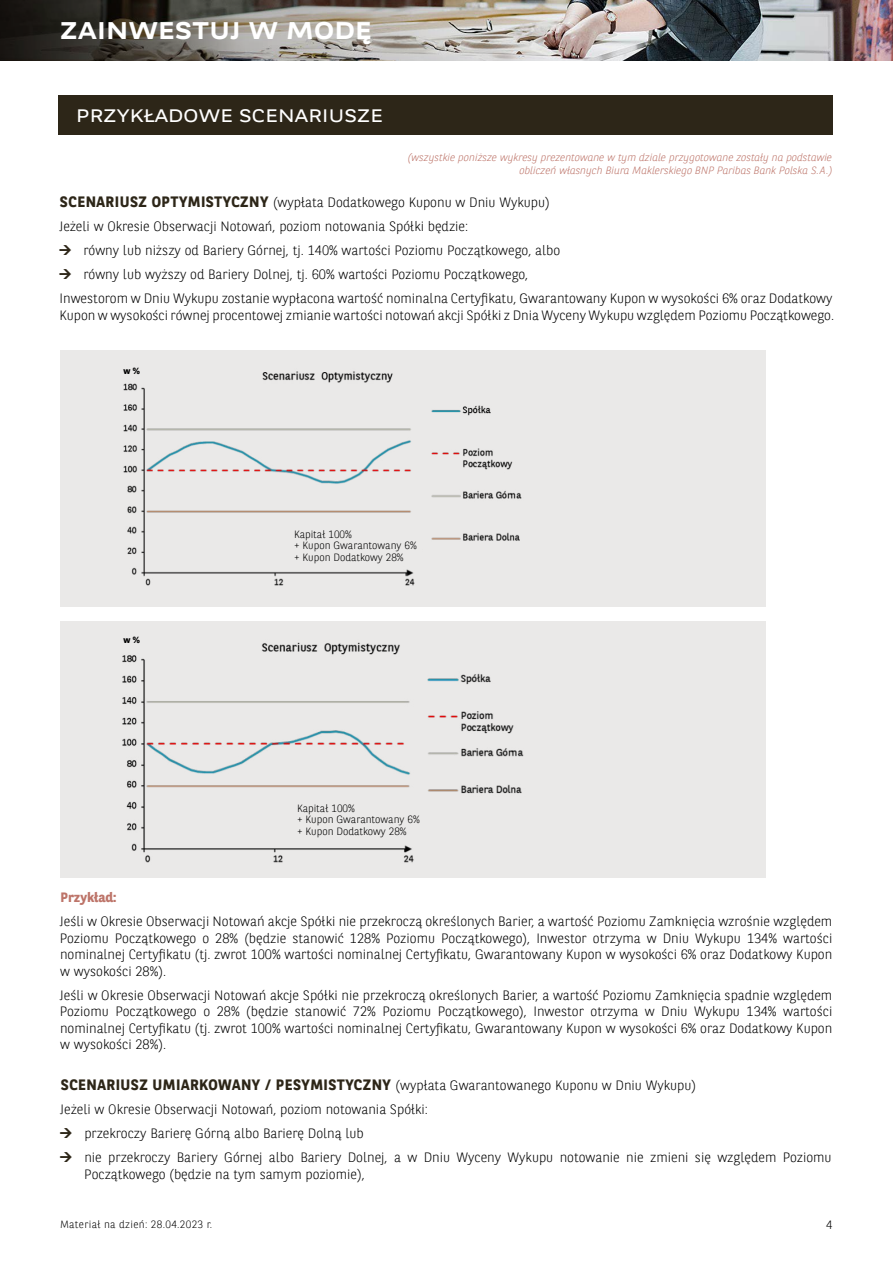
<style>
.page{position:relative;width:893px;height:1263px;background:#fff}
.page>*{position:absolute;margin:0;border:0;box-sizing:border-box;transform-origin:0 0}
.t1{font:700 24px "BNPP Expanded Sans";letter-spacing:.01em;color:#fff}
.t2{font:18px "BNPP Expanded Sans";letter-spacing:.01em;color:#fff}
.t3{font:300 13.5px/16.5px "BNPP Sans";color:#000;text-align:justify}
.t4{font:700 13.5px "BNPP Sans";color:#bd7469}
.t5{font:300 12px "BNPP Sans";color:#000}
.t6{font:italic 300 10.5px/13.5px "BNPP Sans";color:#bd7469;text-align:right}
.t7{font:300 10.5px/11.6px "BNPP Sans";color:#000}
.t8{font:300 10.5px "BNPP Sans";letter-spacing:.03em;color:#000}
.t9{font:700 8.85px "BNPP Sans";color:#000}
.s1{font-weight:700;font-size:15px;color:#2d2618}
</style>
<div class="page">
<img style="left:0;top:0;width:893px;height:60px">
<div style="left:60px;top:350px;width:706px;height:256px;background:#eae9e8"></div>
<div style="left:60px;top:621px;width:706px;height:256px;background:#eae9e8"></div>
<img style="left:123px;top:371px;width:399px;height:215px">
<img style="left:122px;top:642px;width:402px;height:221px">
<div style="left:294px;top:530px;width:127px;height:35px;background:#eae9e8"></div>
<div style="left:124px;top:367px;width:16px;height:6px;background:#eae9e8"></div>
<div style="left:124px;top:636px;width:16px;height:7px;background:#eae9e8"></div>
<div style="left:297px;top:804px;width:137px;height:39px;background:#eae9e8"></div>
<div style="left:59px;top:96px;width:774px;height:39px;background:#2d2618"></div>
<h1 class="t1" style="left:60px;top:14px;width:313px">ZAINWESTUJ W MODĘ</h1>
<h2 class="t2" style="left:76px;top:103px;width:308px">PRZYKŁADOWE SCENARIUSZE</h2>
<p class="t6" style="left:408px;top:150px;width:426px">(wszystkie poniższe wykresy prezentowane w tym dziale przygotowane zostały na podstawie obliczeń własnych Biura Maklerskiego BNP Paribas Bank Polska S.A.)</p>
<p class="t3" style="left:59px;top:190px;width:492px;line-height:24px"><span class="s1">SCENARIUSZ OPTYMISTYCZNY</span> (wypłata Dodatkowego Kuponu w Dniu Wykupu)<br>Jeżeli w Okresie Obserwacji Notowań, poziom notowania Spółki będzie:</p>
<p class="t3" style="left:83px;top:242px;width:478px">równy lub niższy od Bariery Górnej, tj. 140% wartości Poziomu Początkowego, albo</p>
<p class="t3" style="left:83px;top:266px;width:446px">równy lub wyższy od Bariery Dolnej, tj. 60% wartości Poziomu Początkowego,</p>
<p class="t3" style="left:60px;top:290px;width:774px">Inwestorom w Dniu Wykupu zostanie wypłacona wartość nominalna Certyfikatu, Gwarantowany Kupon w wysokości 6% oraz Dodatkowy</p>
<p class="t3" style="left:59px;top:306px;width:776px">Kupon w wysokości równej procentowej zmianie wartości notowań akcji Spółki z Dnia Wyceny Wykupu względem Poziomu Początkowego.</p>
<p class="t9" style="left:124px;top:364px;width:18px">w %</p>
<p class="t9" style="left:124px;top:634px;width:18px">w %</p>
<p class="t7" style="left:294px;top:528px;width:124px">Kapitał 100%<br>+ Kupon Gwarantowany 6% + Kupon Dodatkowy 28%</p>
<p class="t7" style="left:297px;top:802px;width:124px">Kapitał 100%<br>+ Kupon Gwarantowany 6% + Kupon Dodatkowy 28%</p>
<p class="t4" style="left:60px;top:888px;width:57px">Przykład:</p>
<p class="t3" style="left:60px;top:913px;width:774px">Jeśli w Okresie Obserwacji Notowań akcje Spółki nie przekroczą określonych Barier, a wartość Poziomu Zamknięcia wzrośnie względem Poziomu Początkowego o 28% (będzie stanowić 128% Poziomu Początkowego), Inwestor otrzyma w Dniu Wykupu 134% wartości nominalnej Certyfikatu (tj. zwrot 100% wartości nominalnej Certyfikatu, Gwarantowany Kupon w wysokości 6% oraz Dodatkowy Kupon w wysokości 28%).</p>
<p class="t3" style="left:60px;top:986px;width:774px">Jeśli w Okresie Obserwacji Notowań akcje Spółki nie przekroczą określonych Barier, a wartość Poziomu Zamknięcia spadnie względem Poziomu Początkowego o 28% (będzie stanowić 72% Poziomu Początkowego), Inwestor otrzyma w Dniu Wykupu 134% wartości nominalnej Certyfikatu (tj. zwrot 100% wartości nominalnej Certyfikatu, Gwarantowany Kupon w wysokości 6% oraz Dodatkowy Kupon w wysokości 28%).</p>
<p class="t3" style="left:61px;top:1076px;width:637px"><span class="s1">SCENARIUSZ UMIARKOWANY / PESYMISTYCZNY</span> (wypłata Gwarantowanego Kuponu w Dniu Wykupu)</p>
<p class="t3" style="left:60px;top:1100px;width:369px">Jeżeli w Okresie Obserwacji Notowań, poziom notowania Spółki:</p>
<p class="t3" style="left:84px;top:1124px;width:281px">przekroczy Barierę Górną albo Barierę Dolną lub</p>
<p class="t3" style="left:84px;top:1148px;width:749px">nie przekroczy Bariery Górnej albo Bariery Dolnej, a w Dniu Wyceny Wykupu notowanie nie zmieni się względem Poziomu</p>
<p class="t3" style="left:84px;top:1165px;width:282px">Początkowego (będzie na tym samym poziomie),</p>
<p class="t8" style="left:60px;top:1217px;width:154px">Materiał na dzień: 28.04.2023 r.</p>
<p class="t5" style="left:826px;top:1216px;width:8px">4</p>
</div>
